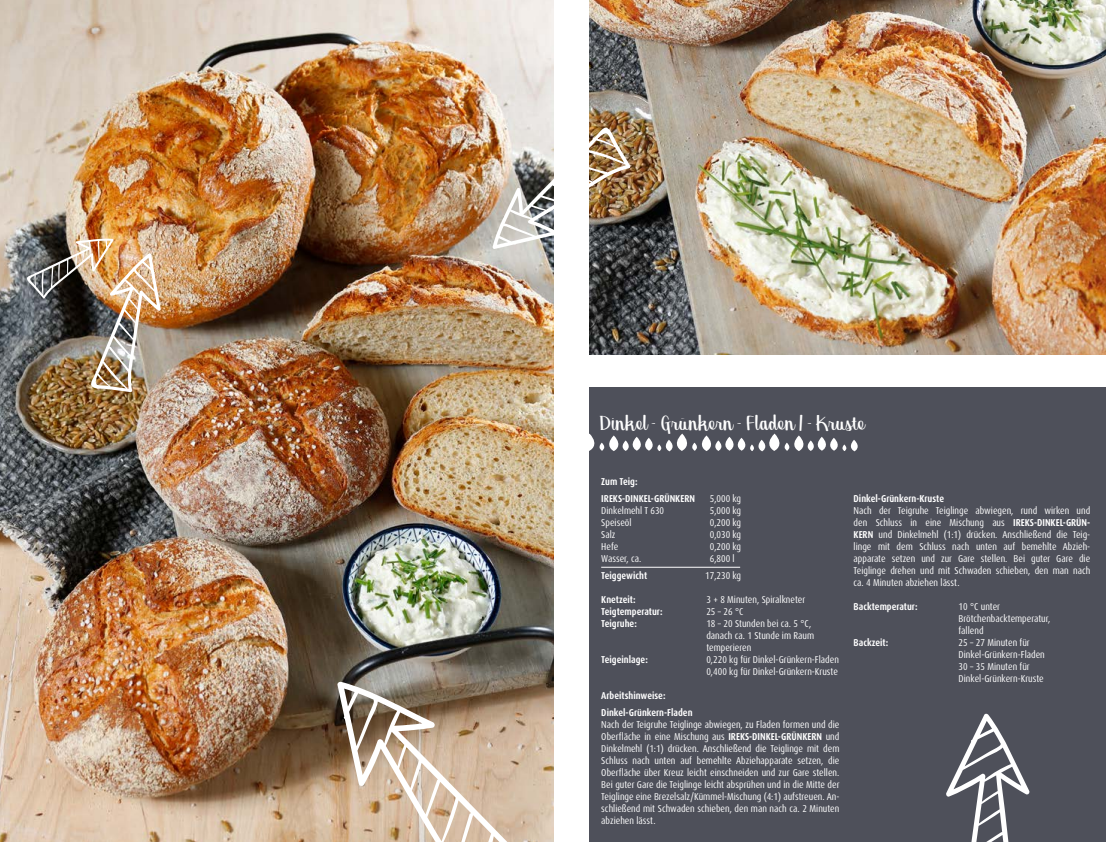
<style>
.page{position:relative;width:1106px;height:842px;background:#fff}
.page>*{position:absolute;margin:0;border:0;box-sizing:border-box;transform-origin:0 0}
.t1{font:30px "Georgina";color:#fff}
.t2{font:condensed 10px/12px "Dax Pro";color:#fff}
.t3{font:700 condensed 10px/17px "Dax Pro";color:#fff}
.s1{font-weight:700}
</style>
<div class="page">
<img style="left:0;top:0;width:553px;height:842px">
<svg style="left:337px;top:681px;width:192px;height:161px;background:#bea993"></svg>
<img style="left:27px;top:238px;width:134px;height:154px">
<div style="left:589px;top:387px;width:517px;height:455px;background:#4e505a"></div>
<img style="left:590px;top:0;width:516px;height:355px">
<hr style="left:601px;top:567px;width:139px;height:1px;background:#fff">
<svg style="left:589px;top:434px;width:269px;height:17px"></svg>
<img style="left:492px;top:127px;width:138px;height:122px">
<svg style="left:946px;top:713px;width:84px;height:129px"></svg>
<h1 class="t1" style="left:600px;top:411px;width:266px">Dinkel - Grünkern - Fladen / - Kruste</h1>
<p class="t3" style="left:601px;top:473px;width:95px">Zum Teig:<br>IREKS-DINKEL-GRÜNKERN</p>
<p class="t2" style="left:709px;top:493px;width:33px">5,000 kg</p>
<p class="t2" style="left:601px;top:505px;width:64px">Dinkelmehl T 630</p>
<p class="t2" style="left:709px;top:505px;width:33px">5,000 kg</p>
<p class="t2" style="left:601px;top:517px;width:32px">Speiseöl</p>
<p class="t2" style="left:709px;top:517px;width:33px">0,200 kg</p>
<p class="t2" style="left:601px;top:529px;width:16px">Salz</p>
<p class="t2" style="left:709px;top:529px;width:33px">0,030 kg</p>
<p class="t2" style="left:601px;top:541px;width:18px">Hefe</p>
<p class="t2" style="left:709px;top:541px;width:33px">0,200 kg</p>
<p class="t2" style="left:601px;top:553px;width:42px">Wasser, ca.</p>
<p class="t2" style="left:709px;top:553px;width:26px">6,800 l</p>
<p class="t3" style="left:601px;top:567px;width:47px">Teiggewicht</p>
<p class="t2" style="left:705px;top:570px;width:37px">17,230 kg</p>
<p class="t3" style="left:601px;top:591px;width:36px">Knetzeit:</p>
<p class="t2" style="left:706px;top:594px;width:100px">3 + 8 Minuten, Spiralkneter</p>
<p class="t3" style="left:601px;top:603px;width:63px">Teigtemperatur:</p>
<p class="t2" style="left:706px;top:606px;width:39px">25 – 26 °C</p>
<p class="t3" style="left:601px;top:615px;width:37px">Teigruhe:</p>
<p class="t2" style="left:706px;top:618px;width:109px">18 – 20 Stunden bei ca. 5 °C, danach ca. 1 Stunde im Raum temperieren</p>
<p class="t3" style="left:601px;top:651px;width:48px">Teigeinlage:</p>
<p class="t2" style="left:706px;top:654px;width:134px">0,220 kg für Dinkel-Grünkern-Fladen<br>0,400 kg für Dinkel-Grünkern-Kruste</p>
<p class="t3" style="left:601px;top:687px;width:93px">Arbeitshinweise:<br>Dinkel-Grünkern-Fladen</p>
<p class="t2" style="left:601px;top:719px;width:240px;text-align:justify">Nach der Teigruhe Teiglinge abwiegen, zu Fladen formen und die Oberfläche in eine Mischung aus <span class="s1">IREKS-DINKEL-GRÜNKERN</span> und Dinkelmehl (1:1) drücken. Anschließend die Teiglinge mit dem Schluss nach unten auf bemehlte Abziehapparate setzen, die Oberfläche über Kreuz leicht einschneiden und zur Gare stellen.<br>Bei guter Gare die Teiglinge leicht absprühen und in die Mitte der Teiglinge eine Brezelsalz/Kümmel-Mischung (4:1) aufstreuen. An&shy;schließend mit Schwaden schieben, den man nach ca. 2 Minuten abziehen lässt.</p>
<p class="t3" style="left:853px;top:490px;width:92px">Dinkel-Grünkern-Kruste</p>
<p class="t2" style="left:853px;top:504px;width:238px;text-align:justify">Nach der Teigruhe Teiglinge abwiegen, rund wirken und den Schluss in eine Mischung aus <span class="s1">IREKS-DINKEL-GRÜN-KERN</span> und Dinkelmehl (1:1) drücken. Anschließend die Teig&shy;linge mit dem Schluss nach unten auf bemehlte Abzieh&shy;apparate setzen und zur Gare stellen. Bei guter Gare die Teiglinge drehen und mit Schwaden schieben, den man nach ca. 4 Minuten abziehen lässt.</p>
<p class="t3" style="left:853px;top:598px;width:66px">Backtemperatur:</p>
<p class="t2" style="left:958px;top:600px;width:93px">10 °C unter<br>Brötchenbacktemperatur, fallend</p>
<p class="t3" style="left:853px;top:634px;width:36px">Backzeit:</p>
<p class="t2" style="left:958px;top:636px;width:88px">25 – 27 Minuten für<br>Dinkel-Grünkern-Fladen<br>30 – 35 Minuten für<br>Dinkel-Grünkern-Kruste</p>
</div>
